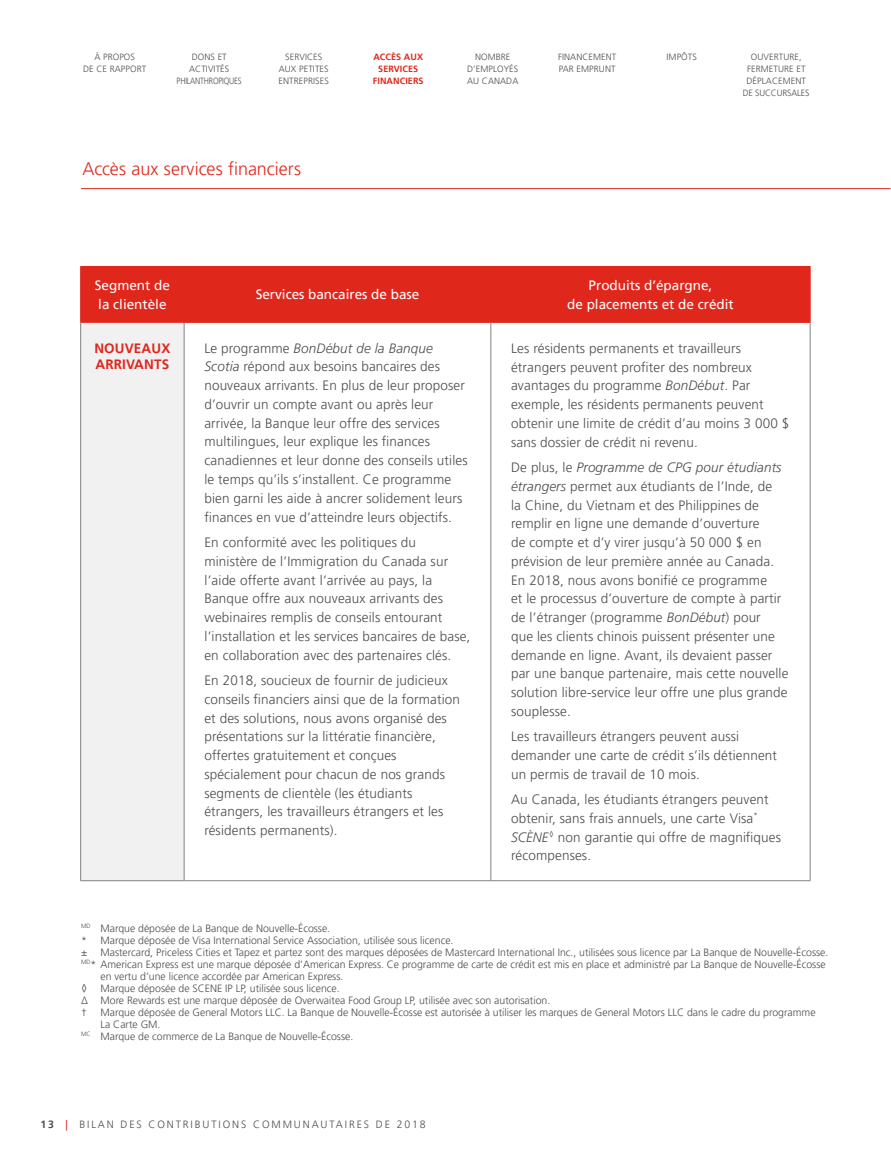
<style>
.page{position:relative;width:891px;height:1161px;background:#fff}
.page>*{position:absolute;margin:0;border:0;box-sizing:border-box;transform-origin:0 0}
.t1{font:300 18px "Frutiger LT Pro";color:#df271c}
.t2{font:300 13.5px/18.8px "Frutiger LT Pro";letter-spacing:.01em;color:#4d4d4f}
.t3{font:13.5px/18.8px "Frutiger LT Pro";color:#fff}
.t4{font:700 13.5px/16.5px "Frutiger LT Pro";letter-spacing:.01em;color:#df271c}
.t5{font:300 10.5px/12px "Frutiger LT Pro";color:#4d4d4f}
.t6{font:300 10.5px "Frutiger LT Pro";letter-spacing:.18em;color:#4d4d4f}
.t7{font:300 9px/12px "Frutiger LT Pro";letter-spacing:.01em;color:#4d4d4f;text-align:center}
.t8{font:300 9px/12px "Frutiger LT Pro";letter-spacing:-.02em;color:#4d4d4f;text-align:center}
.t9{font:700 9px/12px "Frutiger LT Pro";letter-spacing:.01em;color:#df271c;text-align:center}
.s1{font-style:italic}
.s2{font-weight:700}
.s3{font-weight:400;color:#df271c}
</style>
<div class="page">
<div style="left:81px;top:267px;width:729px;height:55px;background:#df271c"></div>
<div style="left:81px;top:322px;width:103px;height:559px;background:#f1f1f2"></div>
<hr style="left:183px;top:267px;width:2px;height:55px;background:#df271c">
<hr style="left:490px;top:267px;width:2px;height:55px;background:#df271c">
<hr style="left:80px;top:323px;width:1px;height:557px;background:#808285">
<hr style="left:184px;top:323px;width:1px;height:557px;background:#808285">
<hr style="left:490px;top:323px;width:1px;height:557px;background:#808285">
<hr style="left:810px;top:323px;width:1px;height:557px;background:#808285">
<hr style="left:80px;top:880px;width:104px;height:1px;background:#808285">
<hr style="left:184px;top:880px;width:307px;height:1px;background:#808285">
<hr style="left:491px;top:880px;width:320px;height:1px;background:#808285">
<hr style="left:80px;top:266px;width:104px;height:1px;background:#df271c">
<hr style="left:80px;top:267px;width:1px;height:55px;background:#df271c">
<hr style="left:184px;top:266px;width:307px;height:1px;background:#df271c">
<hr style="left:491px;top:266px;width:320px;height:1px;background:#df271c">
<hr style="left:810px;top:267px;width:1px;height:55px;background:#df271c">
<hr style="left:80px;top:322px;width:104px;height:1px;background:#df271c">
<hr style="left:184px;top:322px;width:307px;height:1px;background:#df271c">
<hr style="left:491px;top:322px;width:320px;height:1px;background:#df271c">
<hr style="left:81px;top:188px;width:809px;height:1px;background:#df271c">
<p class="t7" style="left:83px;top:51px;width:65px">À PROPOS<br>DE CE RAPPORT</p>
<p class="t8" style="left:177px;top:51px;width:67px">DONS ET<br>ACTIVITÉS<br>PHILANTHROPIQUES</p>
<p class="t7" style="left:279px;top:51px;width:52px">SERVICES<br>AUX PETITES<br>ENTREPRISES</p>
<p class="t9" style="left:373px;top:51px;width:52px">ACCÈS AUX<br>SERVICES<br>FINANCIERS</p>
<p class="t7" style="left:467px;top:51px;width:53px">NOMBRE<br>D’EMPLOYÉS<br>AU CANADA</p>
<p class="t7" style="left:558px;top:51px;width:60px;text-align:left">FINANCEMENT<br>PAR EMPRUNT</p>
<p class="t7" style="left:667px;top:51px;width:32px">IMPÔTS</p>
<p class="t7" style="left:743px;top:51px;width:68px">OUVERTURE,<br>FERMETURE ET<br>DÉPLACEMENT<br>DE SUCCURSALES</p>
<h1 class="t1" style="left:82px;top:158px;width:220px">Accès aux services financiers</h1>
<p class="t3" style="left:95px;top:276px;width:77px">Segment de la clientèle</p>
<p class="t3" style="left:256px;top:285px;width:165px">Services bancaires de base</p>
<p class="t3" style="left:567px;top:276px;width:168px;text-align:center">Produits d’épargne,<br>de placements et de crédit</p>
<p class="t4" style="left:94px;top:340px;width:77px">NOUVEAUX<br>ARRIVANTS</p>
<p class="t2" style="left:204px;top:339px;width:265px">Le programme <span class="s1">BonDébut de la Banque Scotia</span> répond aux besoins bancaires des nouveaux arrivants. En plus de leur proposer d’ouvrir un compte avant ou après leur arrivée, la Banque leur offre des services multilingues, leur explique les finances canadiennes et leur donne des conseils utiles le temps qu’ils s’installent. Ce programme bien garni les aide à ancrer solidement leurs finances en vue d’atteindre leurs objectifs.</p>
<p class="t2" style="left:204px;top:533px;width:267px">En conformité avec les politiques du ministère de l’Immigration du Canada sur l’aide offerte avant l’arrivée au pays, la Banque offre aux nouveaux arrivants des webinaires remplis de conseils entourant l’installation et les services bancaires de base, en collaboration avec des partenaires clés.</p>
<p class="t2" style="left:204px;top:671px;width:257px">En 2018, soucieux de fournir de judicieux conseils financiers ainsi que de la formation et des solutions, nous avons organisé des présentations sur la littératie financière, offertes gratuitement et conçues spécialement pour chacun de nos grands segments de clientèle (les étudiants étrangers, les travailleurs étrangers et les résidents permanents).</p>
<p class="t2" style="left:511px;top:339px;width:280px">Les résidents permanents et travailleurs étrangers peuvent profiter des nombreux avantages du programme <span class="s1">BonDébut</span>. Par exemple, les résidents permanents peuvent obtenir une limite de crédit d’au moins 3 000 $ sans dossier de crédit ni revenu.</p>
<p class="t2" style="left:511px;top:458px;width:279px">De plus, le <span class="s1">Programme de CPG pour étudiants étrangers</span> permet aux étudiants de l’Inde, de<br>la Chine, du Vietnam et des Philippines de remplir en ligne une demande d’ouverture<br>de compte et d’y virer jusqu’à 50 000 $ en prévision de leur première année au Canada.<br>En 2018, nous avons bonifié ce programme<br>et le processus d’ouverture de compte à partir de l’étranger (programme <span class="s1">BonDébut</span>) pour<br>que les clients chinois puissent présenter une demande en ligne. Avant, ils devaient passer par une banque partenaire, mais cette nouvelle solution libre-service leur offre une plus grande souplesse.</p>
<p class="t2" style="left:511px;top:727px;width:267px">Les travailleurs étrangers peuvent aussi demander une carte de crédit s’ils détiennent un permis de travail de 10 mois.</p>
<p class="t2" style="left:511px;top:790px;width:271px">Au Canada, les étudiants étrangers peuvent obtenir, sans frais annuels, une carte Visa<sup>* </sup><span class="s1">SCÈNE</span><sup>◊</sup> non garantie qui offre de magnifiques récompenses.</p>
<p class="t5" style="left:81px;top:922px;width:374px"><sup>MD</sup> Marque déposée de La Banque de Nouvelle-Écosse.<br>* Marque déposée de Visa International Service Association, utilisée sous licence. ±</p>
<p class="t5" style="left:100px;top:946px;width:729px">Mastercard, Priceless Cities et Tapez et partez sont des marques déposées de Mastercard International Inc., utilisées sous licence par La Banque de Nouvelle-Écosse.</p>
<p class="t5" style="left:81px;top:958px;width:746px"><sup>MD</sup>* American Express est une marque déposée d’American Express. Ce programme de carte de crédit est mis en place et administré par La Banque de Nouvelle-Écosse</p>
<p class="t5" style="left:100px;top:970px;width:244px">en vertu d’une licence accordée par American Express.</p>
<p class="t5" style="left:81px;top:982px;width:8px">◊</p>
<p class="t5" style="left:81px;top:982px;width:471px;text-indent:20px">Marque déposée de SCENE IP LP, utilisée sous licence.<br>∆ More Rewards est une marque déposée de Overwaitea Food Group LP, utilisée avec son autorisation. †</p>
<p class="t5" style="left:100px;top:1006px;width:717px">Marque déposée de General Motors LLC. La Banque de Nouvelle-Écosse est autorisée à utiliser les marques de General Motors LLC dans le cadre du programme</p>
<p class="t5" style="left:100px;top:1018px;width:62px">La Carte GM.</p>
<p class="t5" style="left:81px;top:1030px;width:274px"><sup>MC</sup> Marque de commerce de La Banque de Nouvelle-Écosse.</p>
<p class="t6" style="left:40px;top:1119px;width:387px"><span class="s2">13</span> <span class="s3">|</span> BILAN DES CONTRIBUTIONS COMMUNAUTAIRES DE 2018</p>
</div>
